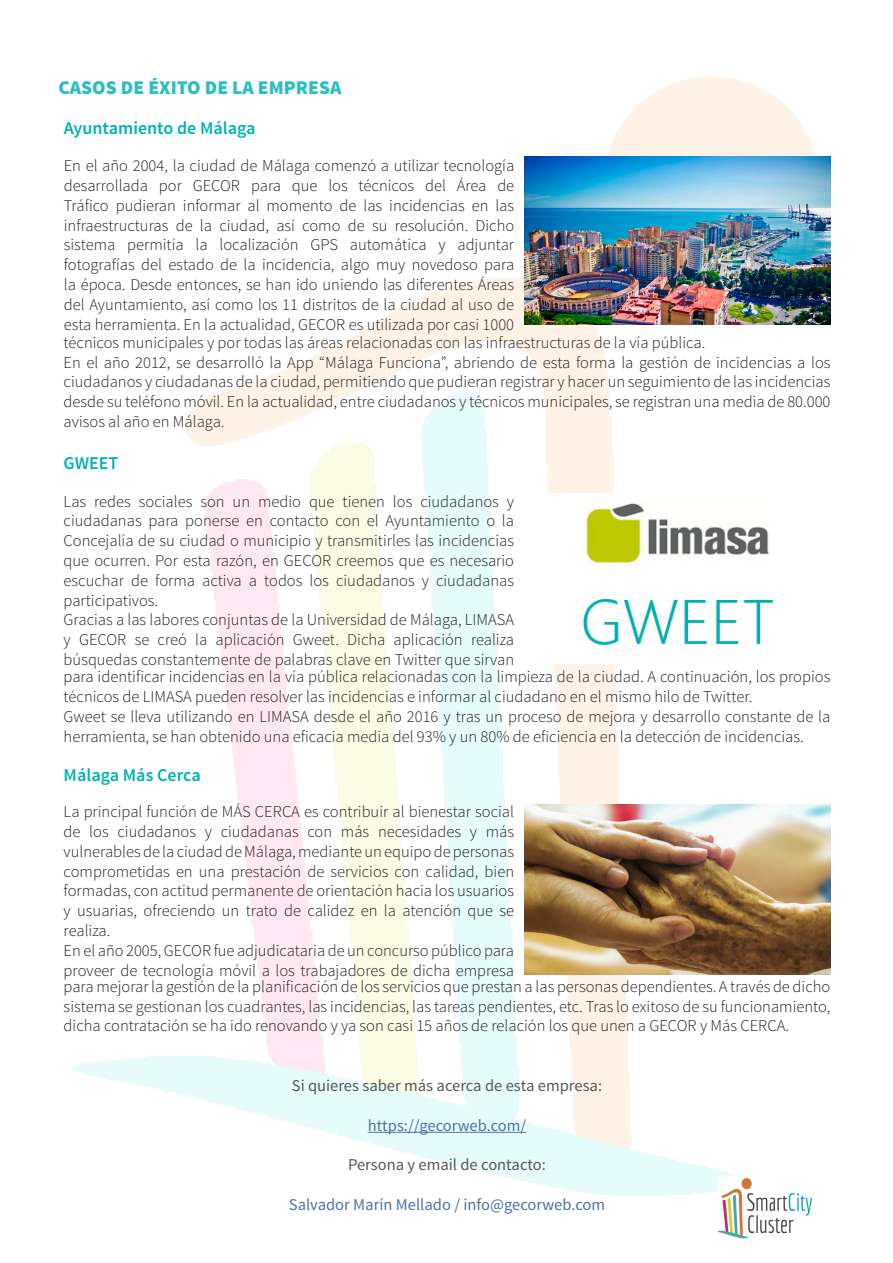
<style>
.page{position:relative;width:893px;height:1263px;background:#fff}
.page>*{position:absolute;margin:0;border:0;box-sizing:border-box;transform-origin:0 0}
.t1{font:900 19.5px "Source Sans Pro";color:#2cbec0}
.t2{font:600 18px "Source Sans Pro";color:#00b2b3}
.t3{font:300 16.5px/19.8px "Source Sans Pro";color:#231f20;text-align:justify}
.t4{font:16.5px "Source Sans Pro";color:#57585a}
.t5{font:16.5px "Source Sans Pro";color:#4d72ac}
</style>
<div class="page">
<img style="left:73px;top:77px;width:757px;height:1119px">
<img style="left:718px;top:1176px;width:112px;height:63px">
<img style="left:524px;top:493px;width:306px;height:170px">
<hr style="left:368px;top:1132px;width:158px;height:1px;background:#4d72ac">
<img style="left:524px;top:157px;width:306px;height:168px">
<img style="left:524px;top:805px;width:306px;height:170px">
<p class="t1" style="left:58px;top:75px;width:284px">CASOS DE ÉXITO DE LA EMPRESA</p>
<p class="t2" style="left:64px;top:117px;width:193px">Ayuntamiento de Málaga</p>
<p class="t3" style="left:64px;top:156px;width:452px">En el año 2004, la ciudad de Málaga comenzó a utilizar tecnología desarrollada por GECOR para que los técnicos del Área de Tráfico pudieran informar al momento de las incidencias en las infraestructuras de la ciudad, así como de su resolución. Dicho sistema permitía la localización GPS automática y adjuntar fotografías del estado de la incidencia, algo muy novedoso para la época. Desde entonces, se han ido uniendo las diferentes Áreas del Ayuntamiento, así como los 11 distritos de la ciudad al uso de esta herramienta. En la actualidad, GECOR es utilizada por casi 1000</p>
<p class="t3" style="left:64px;top:332px;width:643px">técnicos municipales y por todas las áreas relacionadas con las infraestructuras de la vía pública.</p>
<p class="t3" style="left:64px;top:352px;width:768px">En el año 2012, se desarrolló la App “Málaga Funciona”, abriendo de esta forma la gestión de incidencias a los ciudadanos y ciudadanas de la ciudad, permitiendo que pudieran registrar y hacer un seguimiento de las incidencias desde su teléfono móvil. En la actualidad, entre ciudadanos y técnicos municipales, se registran una media de 80.000 avisos al año en Málaga.</p>
<p class="t2" style="left:64px;top:451px;width:56px">GWEET</p>
<p class="t3" style="left:64px;top:491px;width:452px">Las redes sociales son un medio que tienen los ciudadanos y ciudadanas para ponerse en contacto con el Ayuntamiento o la Concejalía de su ciudad o municipio y transmitirles las incidencias que ocurren. Por esta razón, en GECOR creemos que es necesario escuchar de forma activa a todos los ciudadanos y ciudadanas participativos.</p>
<p class="t3" style="left:64px;top:610px;width:452px">Gracias a las labores conjuntas de la Universidad de Málaga, LIMASA y GECOR se creó la aplicación Gweet. Dicha aplicación realiza búsquedas constantemente de palabras clave en Twitter que sirvan</p>
<p class="t3" style="left:64px;top:667px;width:768px">para identificar incidencias en la vía pública relacionadas con la limpieza de la ciudad. A continuación, los propios técnicos de LIMASA pueden resolver las incidencias e informar al ciudadano en el mismo hilo de Twitter.</p>
<p class="t3" style="left:64px;top:707px;width:768px">Gweet se lleva utilizando en LIMASA desde el año 2016 y tras un proceso de mejora y desarrollo constante de la herramienta, se han obtenido una eficacia media del 93% y un 80% de eficiencia en la detección de incidencias.</p>
<p class="t2" style="left:64px;top:763px;width:139px">Málaga Más Cerca</p>
<p class="t3" style="left:64px;top:802px;width:452px">La principal función de MÁS CERCA es contribuir al bienestar social de los ciudadanos y ciudadanas con más necesidades y más vulnerables de la ciudad de Málaga, mediante un equipo de personas comprometidas en una prestación de servicios con calidad, bien formadas, con actitud permanente de orientación hacia los usuarios y usuarias, ofreciendo un trato de calidez en la atención que se realiza.</p>
<p class="t3" style="left:64px;top:940px;width:452px">En el año 2005, GECOR fue adjudicataria de un concurso público para proveer de tecnología móvil a los trabajadores de dicha empresa</p>
<p class="t3" style="left:64px;top:976px;width:768px">para mejorar la gestión de la planificación de los servicios que prestan a las personas dependientes. A través de dicho sistema se gestionan los cuadrantes, las incidencias, las tareas pendientes, etc. Tras lo exitoso de su funcionamiento, dicha contratación se ha ido renovando y ya son casi 15 años de relación los que unen a GECOR y Más CERCA.</p>
<p class="t4" style="left:292px;top:1075px;width:312px">Si quieres saber más acerca de esta empresa:</p>
<p class="t5" style="left:368px;top:1115px;width:160px">https://gecorweb.com/</p>
<p class="t4" style="left:348px;top:1154px;width:199px">Persona y email de contacto:</p>
<p class="t5" style="left:289px;top:1194px;width:318px">Salvador Marín Mellado / info@gecorweb.com</p>
</div>
